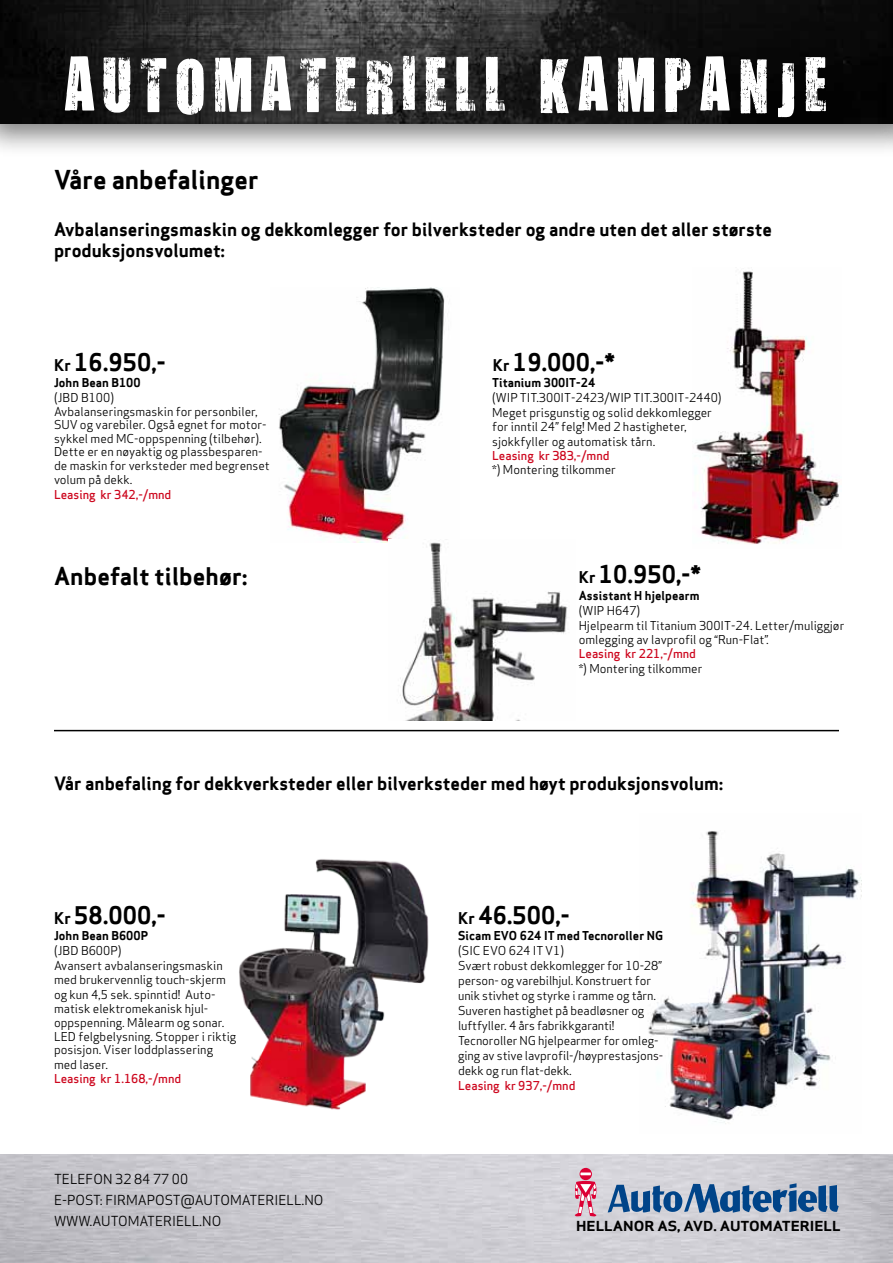
<style>
.page{position:relative;width:893px;height:1263px;background:#fff}
.page>*{position:absolute;margin:0;border:0;box-sizing:border-box;transform-origin:0 0}
.t1{font:63px "You Are Loved";letter-spacing:.12em;color:#fff}
.t2{font:700 25.5px "Apex Sans";color:#000}
.t3{font:700 23.7px "Apex Sans";letter-spacing:.005em;color:#000}
.t4{font:700 18px/21.6px "Apex Sans";color:#000}
.t5{font:13.5px/21px "Apex Sans";color:#000}
.t6{font:700 13.5px "Apex Sans";color:#000;scale:1.14 1}
.t7{font:12px/14.2px "Apex Sans";color:#000}
.t8{font:500 12px "Apex Sans";color:#cd071e}
.t9{font:700 12px "Apex Sans";letter-spacing:.005em;color:#000}
.s1{font-size:15.9px}
</style>
<div class="page">
<img style="left:279px;top:287px;width:166px;height:255px">
<img style="left:648px;top:831px;width:214px;height:293px">
<img style="left:0;top:1154px;width:893px;height:109px">
<div style="left:580px;top:1168px;width:12px;height:12px;background:#dc0034;border-radius:50%"></div>
<svg style="left:575px;top:1172px;width:22px;height:44px"></svg>
<svg style="left:608px;top:1183px;width:231px;height:30px;background:#6c8cb0"></svg>
<div style="left:0;top:0;width:893px;height:157px;background:#000;opacity:.5"></div>
<img style="left:0;top:0;width:878px;height:123px">
<div style="left:878px;top:0;width:15px;height:157px;background:#000;opacity:.5"></div>
<img style="left:239px;top:859px;width:190px;height:251px">
<img style="left:692px;top:271px;width:148px;height:273px">
<hr style="left:54px;top:730px;width:785px;height:1px;background:#000">
<img style="left:388px;top:539px;width:180px;height:182px">
<h1 class="t1" style="left:64px;top:43px;width:765px">AUTOMATERIELL KAMPANJE</h1>
<h2 class="t2" style="left:54px;top:163px;width:206px">Våre anbefalinger</h2>
<h3 class="t4" style="left:54px;top:218px;width:719px">Avbalanseringsmaskin og dekkomlegger for bilverksteder og andre uten det aller største produksjonsvolumet:</h3>
<h3 class="t3" style="left:54px;top:347px;width:113px"><span class="s1">Kr</span> 16.950,-</h3>
<h3 class="t3" style="left:493px;top:347px;width:124px"><span class="s1">Kr</span> 19.000,-*</h3>
<p class="t9" style="left:54px;top:375px;width:88px">John Bean B100</p>
<p class="t7" style="left:54px;top:390px;width:217px;line-height:13.6px">(JBD B100)<br>Avbalanseringsmaskin for personbiler,<br>SUV og varebiler. Også egnet for motor&shy;sykkel med MC-oppspenning (tilbehør).<br>Dette er en nøyaktig og plassbesparen&shy;de maskin for verksteder med begrenset volum på dekk.</p>
<p class="t8" style="left:54px;top:484px;width:119px">Leasing kr 342,-/mnd</p>
<p class="t9" style="left:492px;top:375px;width:105px">Titanium 300IT-24</p>
<p class="t7" style="left:492px;top:390px;width:12px">(WIP</p>
<p class="t7" style="left:520px;top:390px;width:98px">TI T.300I T-2423/WIP</p>
<p class="t7" style="left:492px;top:390px;width:231px;text-indent:141px">TI T.300I T-2440)<br>M eget prisgunstig og solid dekkomlegger for inntil 24” felg! M ed 2 hastigheter, sjokkfyller og automatisk tårn.</p>
<p class="t8" style="left:492px;top:445px;width:119px">Leasing kr 383,-/mnd</p>
<p class="t7" style="left:492px;top:462px;width:125px">*) Montering tilkommer</p>
<h3 class="t3" style="left:54px;top:560px;width:195px">Anbefalt tilbehør:</h3>
<h3 class="t3" style="left:579px;top:559px;width:124px"><span class="s1">Kr</span> 10.950,-*</h3>
<p class="t9" style="left:579px;top:588px;width:122px">Assistant H hjelpearm</p>
<p class="t7" style="left:579px;top:602px;width:12px">(WIP</p>
<p class="t7" style="left:579px;top:602px;width:267px;text-indent:28px">H647)<br>Hjelpearm til Titanium 300I T-24. Letter/muliggjør omlegging av lavprofil og “Run-F lat”.</p>
<p class="t8" style="left:579px;top:643px;width:119px">Leasing kr 221,-/mnd</p>
<p class="t7" style="left:579px;top:660px;width:125px">*) Montering tilkommer</p>
<h3 class="t4" style="left:54px;top:772px;width:670px">Vår anbefaling for dekkverksteder eller bilverksteder med høyt produksjonsvolum:</h3>
<h3 class="t3" style="left:54px;top:899px;width:113px"><span class="s1">Kr</span> 58.000,-</h3>
<h3 class="t3" style="left:458px;top:899px;width:113px"><span class="s1">Kr</span> 46.500,-</h3>
<p class="t9" style="left:54px;top:928px;width:95px">John Bean B600P</p>
<p class="t7" style="left:54px;top:943px;width:184px">(JBD B600P)<br>Avansert avbalanseringsmaskin med brukervennlig touch-skjerm og kun 4,5 sek. spinntid! Auto&shy;matisk elektromekanisk hjul&shy;oppspenning. Målearm og sonar.<br>LE D felgbelysning. Stopper i riktig posisjon. Viser loddplassering med laser.</p>
<p class="t8" style="left:54px;top:1068px;width:129px">Leasing kr 1.168,-/mnd</p>
<p class="t5" style="left:54px;top:1167px;width:271px">Telefon 32 84 77 00<br>E-post: firmapost@automateriell.no www.automateriell.no</p>
<p class="t9" style="left:458px;top:928px;width:207px">Sicam EVO 624 IT med Tecnoroller NG</p>
<p class="t7" style="left:458px;top:942px;width:207px;line-height:15px">(SI C EVO 624 I T V1)<br>Svært robust dekkomlegger for 10-28” person- og varebilhjul. Konstruert for unik stivhet og styrke i ramme og tårn.<br>Suveren hastighet på beadløsner og luftfyller. 4 års fabrikkgaranti!<br>Tecnoroller NG hjelpearmer for omleg&shy;ging av stive lavprofil-/høyprestasjons&shy;dekk og run flat-dekk.</p>
<p class="t8" style="left:458px;top:1075px;width:119px">Leasing kr 937,-/mnd</p>
<p class="t6" style="left:576px;top:1217px;width:19px">hellanor</p>
<p class="t6" style="left:657px;top:1217px;width:33px">as , avd</p>
<p class="t6" style="left:713px;top:1217px;width:15px">. automateriell</p>
</div>
